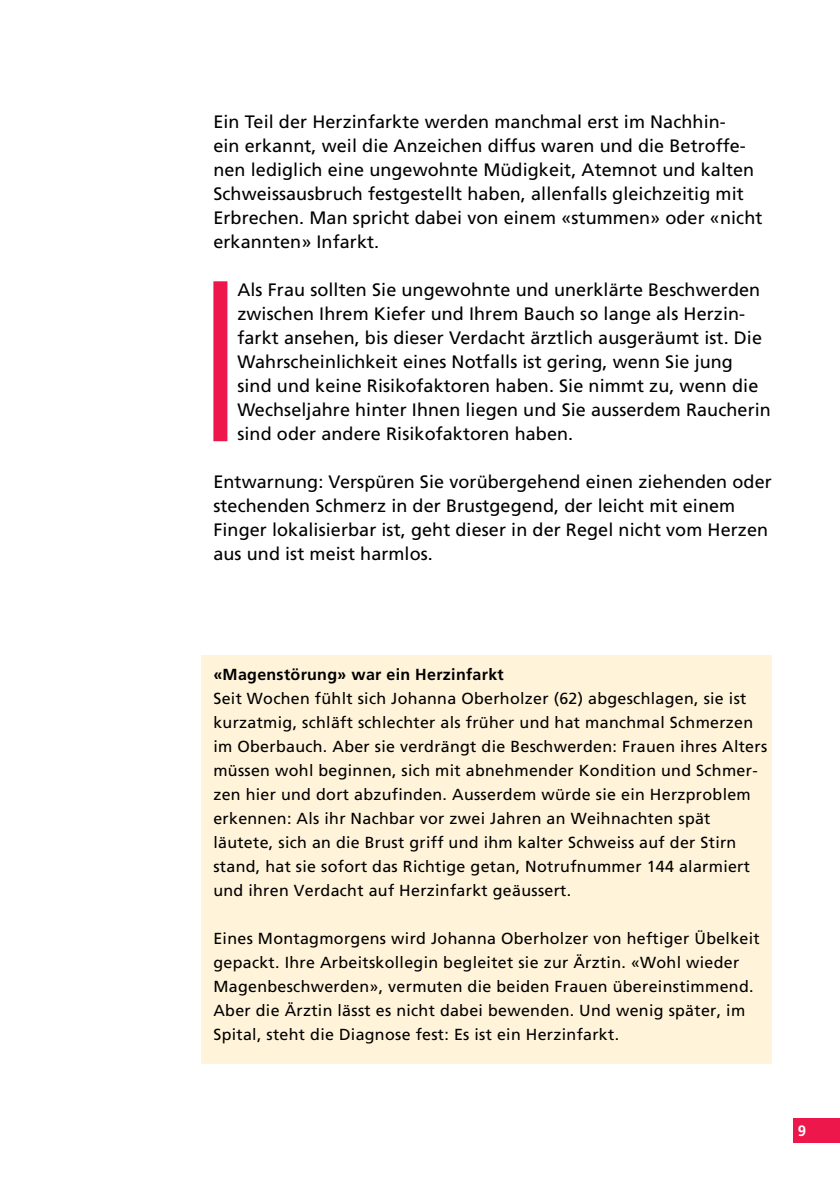
<style>
.page{position:relative;width:840px;height:1191px;background:#fff}
.page>*{position:absolute;margin:0;border:0;box-sizing:border-box;transform-origin:0 0}
.t1{font:18px/24px "Frutiger";letter-spacing:.005em;color:#000}
.t2{font:16px/24px "Frutiger";letter-spacing:.02em;color:#000}
.t3{font:700 16px "Frutiger";letter-spacing:.02em;color:#000}
.t4{font:700 15px "Frutiger";color:#fff}
</style>
<div class="page">
<div style="left:793px;top:1119px;width:46px;height:24px;background:#ed174c"></div>
<div style="left:201px;top:656px;width:570px;height:408px;background:#fff3d9"></div>
<div style="left:213px;top:281px;width:14px;height:160px;background:#ed174c"></div>
<p class="t1" style="left:213px;top:109px;width:550px">Ein Teil der Herzinfarkte werden manchmal erst im Nachhin-<br>ein erkannt, weil die Anzeichen diffus waren und die Betroffe&shy;nen lediglich eine ungewohnte Müdigkeit, Atemnot und kalten Schweissausbruch festgestellt haben, allenfalls gleichzeitig mit Erbrechen. Man spricht dabei von einem «stummen» oder «nicht erkannten» Infarkt.</p>
<p class="t1" style="left:237px;top:277px;width:534px">Als Frau sollten Sie ungewohnte und unerklärte Beschwerden zwischen Ihrem Kiefer und Ihrem Bauch so lange als Herzin&shy;farkt ansehen, bis dieser Verdacht ärztlich ausgeräumt ist. Die Wahrscheinlichkeit eines Notfalls ist gering, wenn Sie jung sind und keine Risikofaktoren haben. Sie nimmt zu, wenn die Wechseljahre hinter Ihnen liegen und Sie ausserdem Raucherin sind oder andere Risikofaktoren haben.</p>
<p class="t1" style="left:213px;top:469px;width:559px">Entwarnung: Verspüren Sie vorübergehend einen ziehenden oder stechenden Schmerz in der Brustgegend, der leicht mit einem Finger lokalisierbar ist, geht dieser in der Regel nicht vom Herzen aus und ist meist harmlos.</p>
<p class="t3" style="left:213px;top:665px;width:292px">«Magenstörung» war ein Herzinfarkt</p>
<p class="t2" style="left:213px;top:686px;width:555px">Seit Wochen fühlt sich Johanna Oberholzer (62) abgeschlagen, sie ist kurzatmig, schläft schlechter als früher und hat manchmal Schmerzen im Oberbauch. Aber sie verdrängt die Beschwerden: Frauen ihres Alters müssen wohl beginnen, sich mit abnehmender Kondition und Schmer&shy;zen hier und dort abzufinden. Ausserdem würde sie ein Herzproblem erkennen: Als ihr Nachbar vor zwei Jahren an Weihnachten spät läutete, sich an die Brust griff und ihm kalter Schweiss auf der Stirn stand, hat sie sofort das Richtige getan, Notrufnummer 144 alarmiert und ihren Verdacht auf Herzinfarkt geäussert.</p>
<p class="t2" style="left:213px;top:926px;width:547px">Eines Montagmorgens wird Johanna Oberholzer von heftiger Übelkeit gepackt. Ihre Arbeitskollegin begleitet sie zur Ärztin. «Wohl wieder Magenbeschwerden», vermuten die beiden Frauen übereinstimmend.<br>Aber die Ärztin lässt es nicht dabei bewenden. Und wenig später, im Spital, steht die Diagnose fest: Es ist ein Herzinfarkt.</p>
<p class="t4" style="left:797px;top:1122px;width:10px">9</p>
</div>
